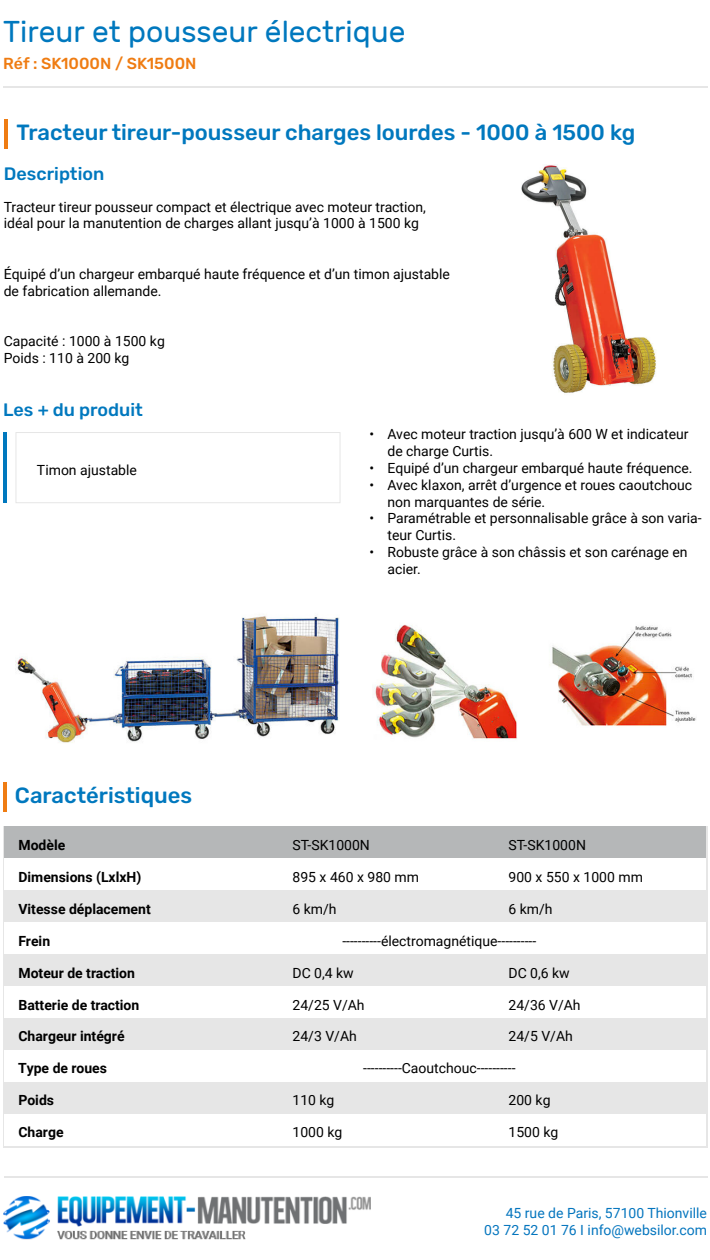
<style>
.page{position:relative;width:710px;height:1260px;background:#fff}
.page>*{position:absolute;margin:0;border:0;box-sizing:border-box;transform-origin:0 0}
.t1{font:30px "Rubik";color:#0078be}
.t2{font:500 22px "Rubik";color:#0078be}
.t3{font:500 18px "Rubik";color:#0078be}
.t4{font:500 16px "Rubik";color:#ef7c12}
.t5{font:14px/16.8px "Roboto";color:#000}
.t6{font:700 14px "Roboto";color:#000}
.t7{font:14px "Roboto";color:#0475be}
</style>
<div class="page">
<hr style="left:4px;top:1176px;width:704px;height:2px;background:#e6e6e6">
<img style="left:3px;top:1197px;width:367px;height:43px">
<hr style="left:4px;top:119px;width:4px;height:29px;background:#ef7c12">
<hr style="left:3px;top:433px;width:4px;height:70px;background:#0078be">
<div style="left:15px;top:432px;width:326px;height:71px;border:1px solid #e6e6e6"></div>
<hr style="left:3px;top:783px;width:4px;height:29px;background:#ef7c12">
<div style="left:5px;top:826px;width:701px;height:32px;background:#b5b7b8"></div>
<div style="left:5px;top:890px;width:701px;height:32px;background:#e6e6e6"></div>
<div style="left:5px;top:954px;width:701px;height:32px;background:#e6e6e6"></div>
<hr style="left:3px;top:86px;width:704px;height:2px;background:#e6e6e6">
<div style="left:5px;top:1018px;width:701px;height:32px;background:#e6e6e6"></div>
<div style="left:5px;top:1082px;width:701px;height:32px;background:#e6e6e6"></div>
<img style="left:521px;top:164px;width:135px;height:231px">
<img style="left:15px;top:615px;width:325px;height:128px">
<img style="left:373px;top:624px;width:323px;height:116px">
<p class="t1" style="left:3px;top:15px;width:404px">Tireur et pousseur électrique</p>
<p class="t4" style="left:3px;top:54px;width:195px">Réf : SK1000N / SK1500N</p>
<p class="t2" style="left:17px;top:119px;width:620px">Tracteur tireur-pousseur charges lourdes - 1000 à 1500 kg</p>
<p class="t3" style="left:4px;top:163px;width:102px">Description</p>
<p class="t5" style="left:4px;top:198px;width:424px">Tracteur tireur pousseur compact et électrique avec moteur traction, idéal pour la manutention de charges allant jusqu’à 1000 à 1500 kg</p>
<p class="t5" style="left:4px;top:265px;width:448px">Équipé d’un chargeur embarqué haute fréquence et d’un timon ajustable de fabrication allemande.</p>
<p class="t5" style="left:4px;top:332px;width:163px">Capacité : 1000 à 1500 kg</p>
<p class="t5" style="left:4px;top:349px;width:127px">Poids : 110 à 200 kg</p>
<p class="t3" style="left:3px;top:399px;width:141px">Les + du produit</p>
<p class="t5" style="left:37px;top:461px;width:101px">Timon ajustable</p>
<p class="t2" style="left:15px;top:783px;width:179px">Caractéristiques</p>
<p class="t5" style="left:387px;top:426px;width:303px;text-indent:-18px">• Avec moteur traction jusqu’à 600 W et indicateur de charge Curtis.</p>
<p class="t5" style="left:369px;top:459px;width:325px">• Equipé d’un chargeur embarqué haute fréquence.</p>
<p class="t5" style="left:387px;top:476px;width:306px;text-indent:-18px">• Avec klaxon, arrêt d’urgence et roues caoutchouc non marquantes de série.</p>
<p class="t5" style="left:387px;top:510px;width:316px;text-indent:-18px">• Paramétrable et personnalisable grâce à son varia&shy;teur Curtis.</p>
<p class="t5" style="left:387px;top:543px;width:302px;text-indent:-18px">• Robuste grâce à son châssis et son carénage en acier.</p>
<p class="t6" style="left:18px;top:835px;width:48px">Modèle</p>
<p class="t5" style="left:293px;top:836px;width:79px">ST-SK1000N</p>
<p class="t5" style="left:509px;top:836px;width:79px">ST-SK1000N</p>
<p class="t6" style="left:18px;top:867px;width:124px">Dimensions (LxlxH)</p>
<p class="t5" style="left:293px;top:868px;width:128px">895 x 460 x 980 mm</p>
<p class="t5" style="left:509px;top:868px;width:136px">900 x 550 x 1000 mm</p>
<p class="t6" style="left:18px;top:899px;width:134px">Vitesse déplacement</p>
<p class="t5" style="left:293px;top:900px;width:46px">6 km/h</p>
<p class="t5" style="left:509px;top:900px;width:46px">6 km/h</p>
<p class="t6" style="left:18px;top:931px;width:33px">Frein</p>
<p class="t5" style="left:342px;top:932px;width:195px">----------électromagnétique----------</p>
<p class="t6" style="left:18px;top:963px;width:118px">Moteur de traction</p>
<p class="t5" style="left:293px;top:964px;width:63px">DC 0,4 kw</p>
<p class="t5" style="left:509px;top:964px;width:63px">DC 0,6 kw</p>
<p class="t6" style="left:18px;top:995px;width:122px">Batterie de traction</p>
<p class="t5" style="left:293px;top:996px;width:74px">24/25 V/Ah</p>
<p class="t5" style="left:509px;top:996px;width:74px">24/36 V/Ah</p>
<p class="t6" style="left:18px;top:1027px;width:108px">Chargeur intégré</p>
<p class="t5" style="left:293px;top:1027px;width:66px">24/3 V/Ah</p>
<p class="t5" style="left:509px;top:1027px;width:66px">24/5 V/Ah</p>
<p class="t6" style="left:18px;top:1059px;width:90px">Type de roues</p>
<p class="t5" style="left:363px;top:1059px;width:154px">----------Caoutchouc----------</p>
<p class="t6" style="left:18px;top:1091px;width:37px">Poids</p>
<p class="t5" style="left:293px;top:1091px;width:44px">110 kg</p>
<p class="t5" style="left:509px;top:1091px;width:44px">200 kg</p>
<p class="t6" style="left:18px;top:1123px;width:47px">Charge</p>
<p class="t5" style="left:293px;top:1123px;width:51px">1000 kg</p>
<p class="t5" style="left:509px;top:1123px;width:51px">1500 kg</p>
<p class="t7" style="left:506px;top:1203px;width:203px">45 rue de Paris, 57100 Thionville</p>
<p class="t7" style="left:484px;top:1220px;width:224px">03 72 52 01 76 I info@websilor.com</p>
</div>
